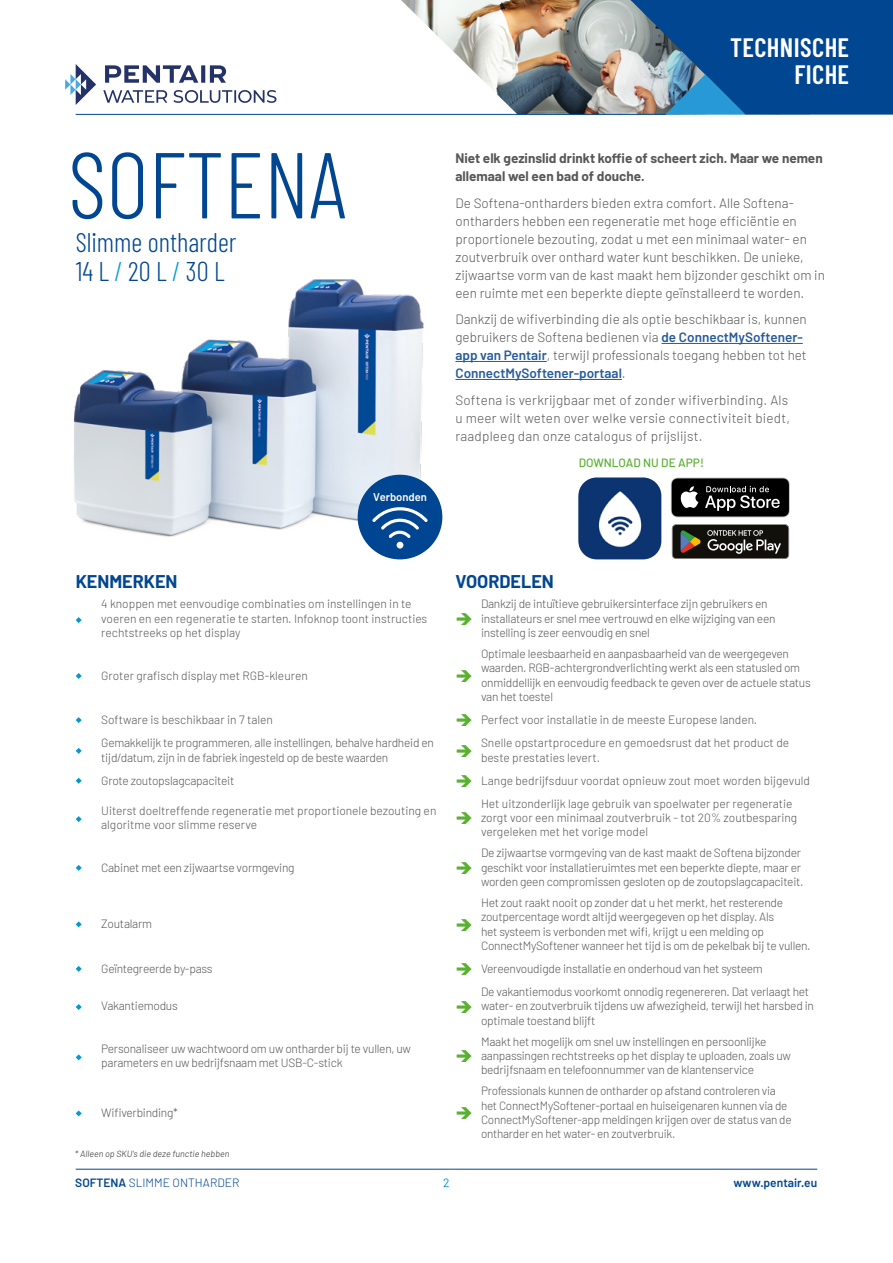
<style>
.page{position:relative;width:893px;height:1263px;background:#fff}
.page>*{position:absolute;margin:0;border:0;box-sizing:border-box;transform-origin:0 0}
.t1{font:300 93.3px "Barlow Condensed";color:#004691}
.t2{font:300 27px "Barlow Condensed";color:#004691}
.t3{font:600 26.55px/26.2px "Barlow Condensed";letter-spacing:.015em;color:#fff;text-align:right}
.t4{font:700 18px "Barlow";color:#004691}
.t5{font:300 13.5px/18px "Barlow";color:#575756}
.t6{font:700 13.5px/18px "Barlow";color:#575756}
.t7{font:300 12px/14.4px "Barlow";letter-spacing:-.02em;color:#575756}
.t8{font:300 12px/14.4px "Barlow";color:#575756}
.t9{font:300 12px "Barlow";color:#004691}
.t10{font:500 12px "Barlow";color:#5ab031}
.t11{font:600 12px "Barlow";color:#004691}
.t12{font:12px "Barlow";color:#0099d4}
.t13{font:600 11.25px "Barlow";letter-spacing:-.005em;color:#fff}
.t14{font:italic 9px "Barlow";color:#575756}
.s1{color:#0099d4}
.s2{font-weight:600;color:#275b9b}
.s3{color:#5ab031}
.s4{font-weight:600}
</style>
<div class="page">
<img style="left:388px;top:0;width:228px;height:114px">
<hr style="left:76px;top:114px;width:590px;height:1px;background:#004691">
<svg style="left:616px;top:0;width:277px;height:115px;background:#25609b"></svg>
<hr style="left:76px;top:1169px;width:741px;height:1px;background:#004691">
<svg style="left:65px;top:64px;width:211px;height:41px"></svg>
<img style="left:73px;top:279px;width:370px;height:275px">
<svg style="left:76px;top:617px;width:6px;height:6px"></svg>
<svg style="left:76px;top:673px;width:6px;height:6px"></svg>
<svg style="left:76px;top:717px;width:6px;height:6px"></svg>
<svg style="left:76px;top:748px;width:6px;height:6px"></svg>
<svg style="left:76px;top:778px;width:6px;height:6px"></svg>
<svg style="left:76px;top:816px;width:6px;height:6px"></svg>
<svg style="left:76px;top:865px;width:6px;height:6px"></svg>
<svg style="left:76px;top:921px;width:6px;height:6px"></svg>
<svg style="left:76px;top:966px;width:6px;height:6px"></svg>
<svg style="left:76px;top:1004px;width:6px;height:6px"></svg>
<svg style="left:76px;top:1054px;width:6px;height:6px"></svg>
<svg style="left:76px;top:1110px;width:6px;height:6px"></svg>
<hr style="left:661px;top:343px;width:142px;height:1px;background:#275b9b">
<hr style="left:455px;top:361px;width:92px;height:1px;background:#275b9b">
<hr style="left:455px;top:379px;width:167px;height:1px;background:#275b9b">
<svg style="left:671px;top:478px;width:119px;height:39px;background:#2f2f2f"></svg>
<svg style="left:672px;top:524px;width:117px;height:35px;background:#3c3932"></svg>
<img style="left:578px;top:477px;width:83px;height:82px">
<div style="left:358px;top:475px;width:84px;height:84px;background:#004591;border-radius:50%"></div>
<svg style="left:372px;top:507px;width:56px;height:41px"></svg>
<h1 class="t1" style="left:68px;top:118px;width:279px">SOFTENA</h1>
<h2 class="t2" style="left:76px;top:223px;width:162px">Slimme ontharder</h2>
<h2 class="t2" style="left:76px;top:252px;width:150px">14 L <span class="s1">/</span> 20 L <span class="s1">/</span> 30 L</h2>
<p class="t13" style="left:373px;top:488px;width:55px">Verbonden</p>
<h3 class="t3" style="left:730px;top:33px;width:121px">TECHNISCHE<br>FICHE</h3>
<p class="t6" style="left:455px;top:148px;width:369px">Niet elk gezinslid drinkt koffie of scheert zich. Maar we nemen allemaal wel een bad of douche.</p>
<p class="t5" style="left:455px;top:193px;width:371px">De Softena-ontharders bieden extra comfort. Alle Softena&shy;ontharders hebben een regeneratie met hoge efficiëntie en proportionele bezouting, zodat u met een minimaal water- en zoutverbruik over onthard water kunt beschikken. De unieke, zijwaartse vorm van de kast maakt hem bijzonder geschikt om in een ruimte met een beperkte diepte geïnstalleerd te worden.</p>
<p class="t5" style="left:455px;top:310px;width:353px">Dankzij de wifiverbinding die als optie beschikbaar is, kunnen gebruikers de Softena bedienen via <span class="s2">de ConnectMySoftener&shy;app van Pentair</span>, terwijl professionals toegang hebben tot het <span class="s2">ConnectMySoftener-portaal</span>.</p>
<p class="t5" style="left:455px;top:390px;width:336px">Softena is verkrijgbaar met of zonder wifiverbinding. Als u meer wilt weten over welke versie connectiviteit biedt, raadpleeg dan onze catalogus of prijslijst.</p>
<p class="t10" style="left:579px;top:455px;width:127px">DOWNLOAD NU DE APP!</p>
<h3 class="t4" style="left:76px;top:568px;width:103px">KENMERKEN</h3>
<h3 class="t4" style="left:455px;top:568px;width:100px">VOORDELEN</h3>
<p class="t8" style="left:101px;top:596px;width:328px">4 knoppen met eenvoudige combinaties om instellingen in te voeren en een regeneratie te starten. Infoknop toont instructies rechtstreeks op het display</p>
<p class="t7" style="left:481px;top:596px;width:296px">Dankzij de intuïtieve gebruikersinterface zijn gebruikers en installateurs er snel mee vertrouwd en elke wijziging van een instelling is zeer eenvoudig en snel</p>
<p class="t8" style="left:101px;top:667px;width:208px">Groter grafisch display met RGB-kleuren</p>
<p class="t7" style="left:481px;top:646px;width:331px">Optimale leesbaarheid en aanpasbaarheid van de weergegeven waarden. RGB-achtergrondverlichting werkt als een statusled om onmiddellijk en eenvoudig feedback te geven over de actuele status van het toestel</p>
<p class="t8" style="left:101px;top:712px;width:173px">Software is beschikbaar in 7 talen</p>
<p class="t8" style="left:455px;top:712px;width:303px"><span class="s3">➔</span> Perfect voor installatie in de meeste Europese landen.</p>
<p class="t7" style="left:101px;top:735px;width:334px">Gemakkelijk te programmeren, alle instellingen, behalve hardheid en tijd/datum, zijn in de fabriek ingesteld op de beste waarden</p>
<p class="t8" style="left:481px;top:735px;width:310px">Snelle opstartprocedure en gemoedsrust dat het product de beste prestaties levert.</p>
<p class="t7" style="left:101px;top:772px;width:135px">Grote zoutopslagcapaciteit</p>
<p class="t8" style="left:455px;top:772px;width:356px"><span class="s3">➔</span> Lange bedrijfsduur voordat opnieuw zout moet worden bijgevuld</p>
<p class="t8" style="left:101px;top:802px;width:337px">Uiterst doeltreffende regeneratie met proportionele bezouting en algoritme voor slimme reserve</p>
<p class="t8" style="left:481px;top:795px;width:318px">Het uitzonderlijk lage gebruik van spoelwater per regeneratie zorgt voor een minimaal zoutverbruik - tot 20% zoutbesparing vergeleken met het vorige model</p>
<p class="t7" style="left:101px;top:859px;width:195px">Cabinet met een zijwaartse vormgeving</p>
<p class="t7" style="left:481px;top:845px;width:324px">De zijwaartse vormgeving van de kast maakt de Softena bijzonder geschikt voor installatieruimtes met een beperkte diepte, maar er worden geen compromissen gesloten op de zoutopslagcapaciteit.</p>
<p class="t7" style="left:101px;top:916px;width:52px">Zoutalarm</p>
<p class="t7" style="left:481px;top:894px;width:331px">Het zout raakt nooit op zonder dat u het merkt, het resterende zoutpercentage wordt altijd weergegeven op het display. Als<br>het systeem is verbonden met wifi, krijgt u een melding op ConnectMySoftener wanneer het tijd is om de pekelbak bij te vullen.</p>
<p class="t7" style="left:101px;top:960px;width:113px">Geïntegreerde by-pass</p>
<p class="t7" style="left:455px;top:960px;width:309px"><span class="s3">➔</span> Vereenvoudigde installatie en onderhoud van het systeem</p>
<p class="t7" style="left:101px;top:998px;width:78px">Vakantiemodus</p>
<p class="t7" style="left:481px;top:983px;width:334px">De vakantiemodus voorkomt onnodig regenereren. Dat verlaagt het water- en zoutverbruik tijdens uw afwezigheid, terwijl het harsbed in optimale toestand blijft</p>
<p class="t7" style="left:101px;top:1040px;width:311px">Personaliseer uw wachtwoord om uw ontharder bij te vullen, uw parameters en uw bedrijfsnaam met USB-C-stick</p>
<p class="t7" style="left:481px;top:1033px;width:311px">Maakt het mogelijk om snel uw instellingen en persoonlijke aanpassingen rechtstreeks op het display te uploaden, zoals uw bedrijfsnaam en telefoonnummer van de klantenservice</p>
<p class="t7" style="left:101px;top:1104px;width:78px">Wifiverbinding*</p>
<p class="t7" style="left:481px;top:1083px;width:312px">Professionals kunnen de ontharder op afstand controleren via het ConnectMySoftener-portaal en huiseigenaren kunnen via de ConnectMySoftener-app meldingen krijgen over de status van de ontharder en het water- en zoutverbruik.</p>
<p class="t14" style="left:75px;top:1147px;width:156px">* Alleen op SKU's die deze functie hebben</p>
<p class="t9" style="left:75px;top:1174px;width:166px"><span class="s4">SOFTENA</span> SLIMME ONTHARDER</p>
<p class="t12" style="left:443px;top:1175px;width:8px">2</p>
<p class="t11" style="left:733px;top:1175px;width:85px">www.pentair.eu</p>
</div>
